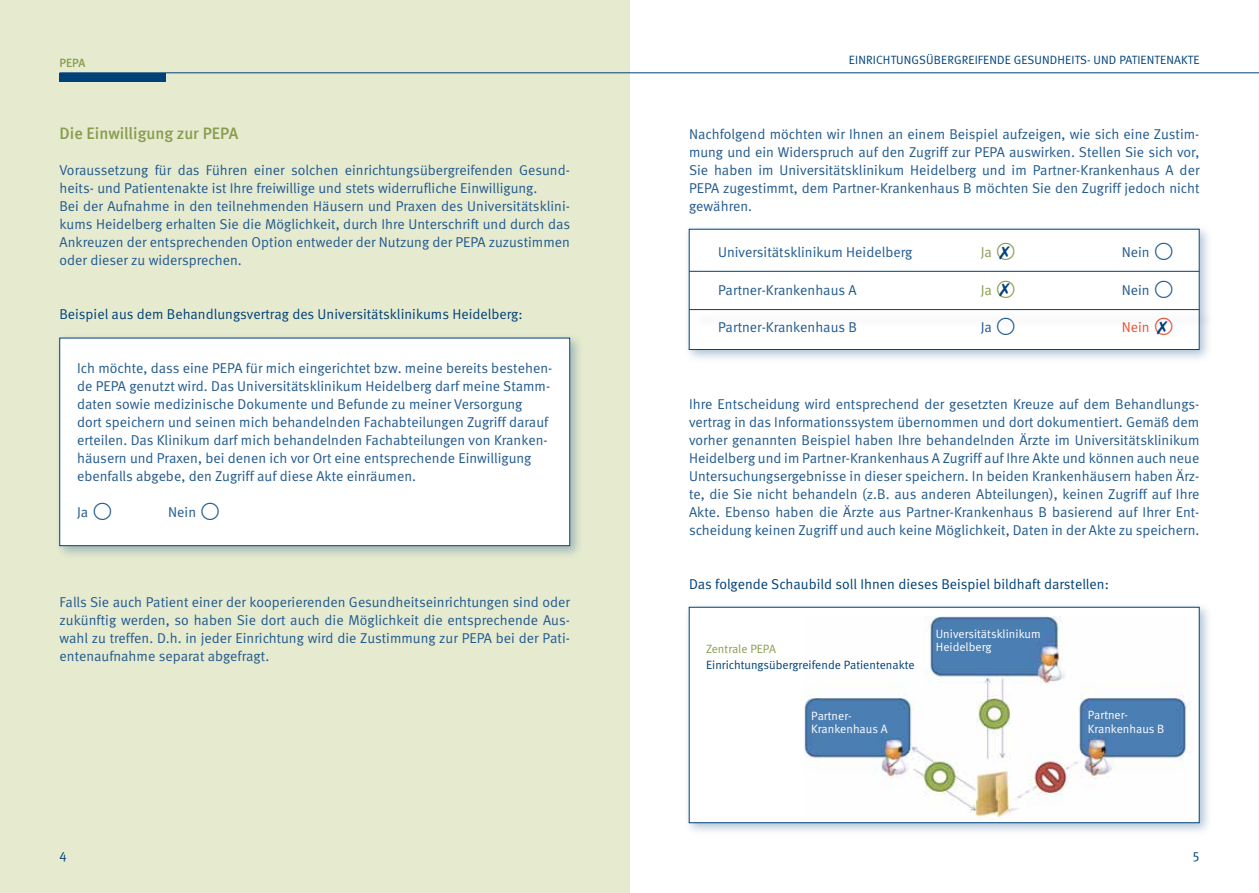
<style>
.page{position:relative;width:1259px;height:893px;background:#fff}
.page>*{position:absolute;margin:0;border:0;box-sizing:border-box;transform-origin:0 0}
.t1{font:500 16.5px "Meta";color:#899d4f}
.t2{font:14.25px/18px "Meta Normal";letter-spacing:.005em;color:#225a8e;text-align:justify}
.t3{font:14.25px "Meta Normal";letter-spacing:.005em;color:#004178}
.t4{font:14.25px "Meta Normal";color:#899d4f}
.t5{font:14.25px "Meta Normal";color:#e85236}
.t6{font:13.5px "Meta Normal";color:#004178}
.t7{font:12px "Meta Normal";letter-spacing:.01em;color:#004178}
.t8{font:12px/13.5px "Meta Normal";letter-spacing:.005em;color:#fff}
.t9{font:12px "Meta Normal";letter-spacing:.005em;color:#899d4f}
.t10{font:500 12px "Meta";color:#899d4f}
</style>
<div class="page">
<div style="left:0;top:0;width:629px;height:893px;background:#e6ebd0"></div>
<div style="left:684px;top:224px;width:529px;height:139px;background:#004178;opacity:.3"></div>
<div style="left:689px;top:229px;width:510px;height:121px;background:#fff"></div>
<div style="left:689px;top:229px;width:510px;height:121px;border:1px solid #004178"></div>
<div style="left:55px;top:333px;width:528px;height:226px;background:#004178;opacity:.3"></div>
<div style="left:60px;top:338px;width:510px;height:208px;background:#fff"></div>
<div style="left:59px;top:338px;width:511px;height:208px;border:1px solid #004178"></div>
<div style="left:693px;top:311px;width:523px;height:18px;background:#fbfbfc"></div>
<hr style="left:689px;top:309px;width:510px;height:1px;background:#004178">
<hr style="left:689px;top:271px;width:510px;height:1px;background:#004178">
<div style="left:684px;top:602px;width:529px;height:234px;background:#004178;opacity:.3"></div>
<div style="left:689px;top:607px;width:510px;height:216px;background:#fff;border:1px solid #004178"></div>
<img style="left:805px;top:617px;width:385px;height:201px">
<div style="left:60px;top:73px;width:106px;height:8px;background:#004178"></div>
<hr style="left:60px;top:72px;width:1199px;height:1px;background:#004178">
<svg style="left:997px;top:270px;width:17px;height:2px"></svg>
<p class="t10" style="left:60px;top:56px;width:27px">PEPA</p>
<p class="t1" style="left:60px;top:124px;width:180px">Die Einwilligung zur PEPA</p>
<p class="t2" style="left:60px;top:161px;width:512px;text-align:left">Voraussetzung für das Führen einer solchen einrichtungsübergreifenden Gesund&shy;heits- und Patientenakte ist Ihre freiwillige und stets widerrufliche Einwilligung.<br>Bei der Aufnahme in den teilnehmenden Häusern und Praxen des Universitätsklini&shy;kums Heidelberg erhalten Sie die Möglichkeit, durch Ihre Unterschrift und durch das Ankreuzen der entsprechenden Option entweder der Nutzung der PEPA zuzustimmen oder dieser zu widersprechen.</p>
<p class="t3" style="left:60px;top:306px;width:465px">Beispiel aus dem Behandlungsvertrag des Universitätsklinikums Heidelberg:</p>
<p class="t2" style="left:77px;top:359px;width:477px;text-align:left">Ich möchte, dass eine PEPA für mich eingerichtet bzw. meine bereits bestehen&shy;de PEPA genutzt wird. Das Universitätsklinikum Heidelberg darf meine Stamm&shy;daten sowie medizinische Dokumente und Befunde zu meiner Versorgung<br>dort speichern und seinen mich behandelnden Fachabteilungen Zugriff darauf erteilen. Das Klinikum darf mich behandelnden Fachabteilungen von Kranken&shy;häusern und Praxen, bei denen ich vor Ort eine entsprechende Einwilligung ebenfalls abgebe, den Zugriff auf diese Akte einräumen.</p>
<p class="t2" style="left:77px;top:503px;width:13px">Ja</p>
<p class="t2" style="left:168px;top:503px;width:29px">Nein</p>
<p class="t2" style="left:60px;top:593px;width:512px">Falls Sie auch Patient einer der kooperierenden Gesundheitseinrichtungen sind oder zukünftig werden, so haben Sie dort auch die Möglichkeit die entsprechende Aus&shy;wahl zu treffen. D.h. in jeder Einrichtung wird die Zustimmung zur PEPA bei der Pati&shy;entenaufnahme separat abgefragt.</p>
<p class="t6" style="left:60px;top:846px;width:9px">4</p>
<p class="t7" style="left:849px;top:53px;width:352px">EINRICHTUNGSÜBERGREIFENDE GESUNDHEITS- UND PATIENTENAKTE</p>
<p class="t2" style="left:689px;top:125px;width:512px">Nachfolgend möchten wir Ihnen an einem Beispiel aufzeigen, wie sich eine Zustim&shy;mung und ein Widerspruch auf den Zugriff zur PEPA auswirken. Stellen Sie sich vor, Sie haben im Universitätsklinikum Heidelberg und im Partner-Krankenhaus A der PEPA zugestimmt, dem Partner-Krankenhaus B möchten Sie den Zugriff jedoch nicht gewähren.</p>
<p class="t2" style="left:718px;top:243px;width:196px">Universitätsklinikum Heidelberg</p>
<p class="t4" style="left:980px;top:244px;width:13px">Ja</p>
<p class="t2" style="left:1121px;top:243px;width:29px">Nein</p>
<p class="t2" style="left:718px;top:281px;width:140px">Partner-Krankenhaus A</p>
<p class="t4" style="left:980px;top:282px;width:13px">Ja</p>
<p class="t2" style="left:1121px;top:281px;width:29px">Nein</p>
<p class="t2" style="left:718px;top:318px;width:140px">Partner-Krankenhaus B</p>
<p class="t2" style="left:980px;top:318px;width:13px">Ja</p>
<p class="t5" style="left:1121px;top:319px;width:29px">Nein</p>
<p class="t2" style="left:689px;top:395px;width:512px">Ihre Entscheidung wird entsprechend der gesetzten Kreuze auf dem Behandlungs&shy;vertrag in das Informationssystem übernommen und dort dokumentiert. Gemäß dem vorher genannten Beispiel haben Ihre behandelnden Ärzte im Universitätsklinikum Heidelberg und im Partner-Krankenhaus A Zugriff auf Ihre Akte und können auch neue Untersuchungsergebnisse in dieser speichern. In beiden Krankenhäusern haben Ärz&shy;te, die Sie nicht behandeln (z.B. aus anderen Abteilungen), keinen Zugriff auf Ihre Akte. Ebenso haben die Ärzte aus Partner-Krankenhaus B basierend auf Ihrer Ent&shy;scheidung keinen Zugriff und auch keine Möglichkeit, Daten in der Akte zu speichern.</p>
<p class="t3" style="left:689px;top:576px;width:421px">Das folgende Schaubild soll Ihnen dieses Beispiel bildhaft darstellen:</p>
<p class="t9" style="left:706px;top:642px;width:71px">Zentrale PEPA</p>
<p class="t7" style="left:706px;top:658px;width:210px">Einrichtungsübergreifende Patientenakte</p>
<p class="t8" style="left:811px;top:708px;width:78px">Partner-<br>Krankenhaus A</p>
<p class="t8" style="left:935px;top:627px;width:107px">Universitätsklinikum<br>Heidelberg</p>
<p class="t8" style="left:1087px;top:708px;width:78px">Partner-<br>Krankenhaus B</p>
<p class="t6" style="left:1192px;top:846px;width:8px">5</p>
</div>
